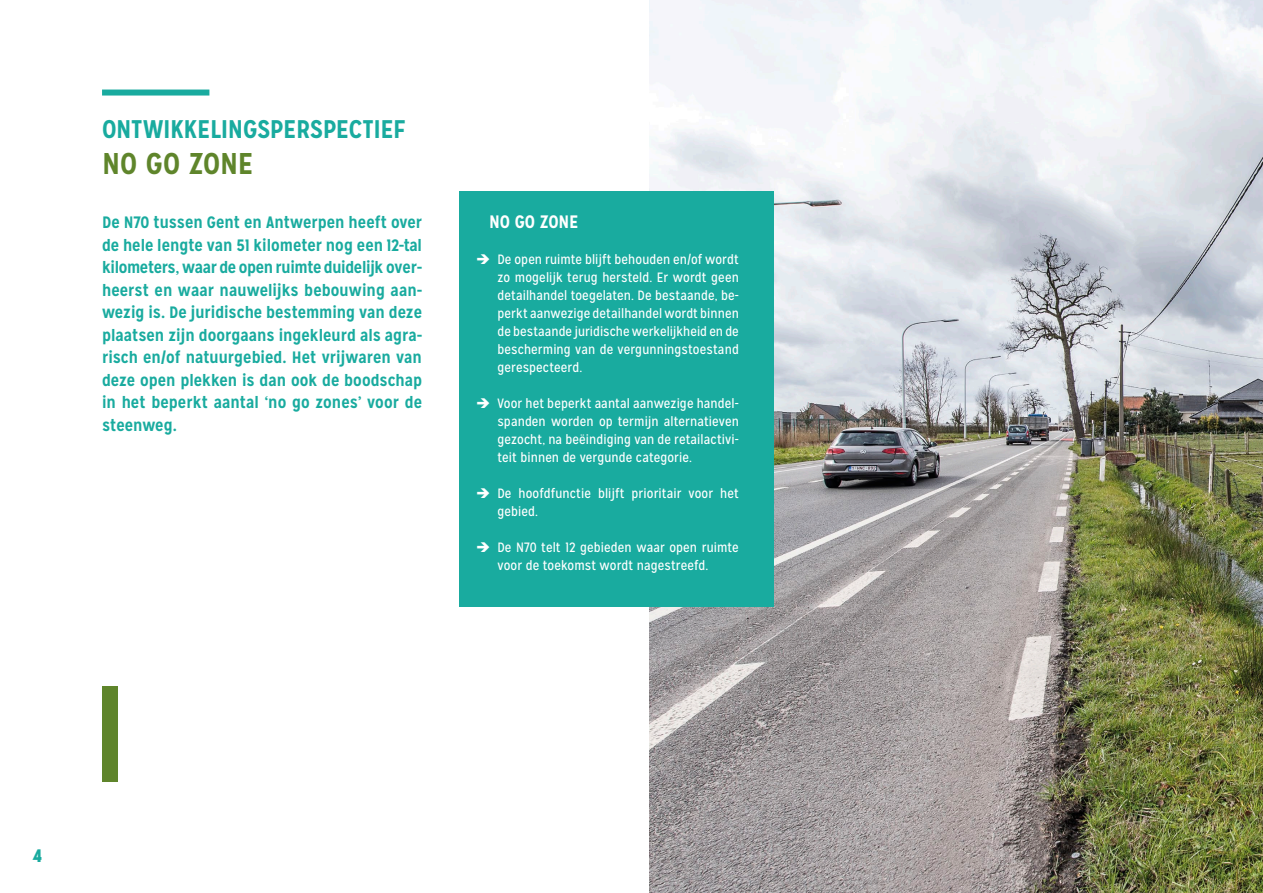
<style>
.page{position:relative;width:1263px;height:893px;background:#fff}
.page>*{position:absolute;margin:0;border:0;box-sizing:border-box;transform-origin:0 0}
.t1{font:700 30px "Mission Gothic";color:#5f852b}
.t2{font:700 25.5px "Mission Gothic";letter-spacing:-.015em;color:#19ab9f}
.t3{font:700 18px "Mission Gothic";letter-spacing:-.01em;color:#fff}
.t4{font:900 18px "Mission Gothic";color:#19ab9f}
.t5{font:700 16.5px/22.5px "Mission Gothic";color:#19ab9f;text-align:justify}
.t6{font:13.5px/18px "Mission Gothic";letter-spacing:.005em;color:#fff;text-align:justify}
</style>
<div class="page">
<img style="left:649px;top:0;width:614px;height:893px">
<div style="left:102px;top:686px;width:16px;height:96px;background:#5f852b"></div>
<div style="left:459px;top:191px;width:315px;height:415px;background:#19ab9f"></div>
<div style="left:102px;top:90px;width:107px;height:6px;background:#19ab9f"></div>
<h2 class="t2" style="left:102px;top:113px;width:305px">ONTWIKKELINGSPERSPECTIEF</h2>
<h1 class="t1" style="left:102px;top:145px;width:153px">NO GO ZONE</h1>
<p class="t5" style="left:102px;top:211px;width:322px">De N70 tussen Gent en Antwerpen heeft over de hele lengte van 51 kilometer nog een 12-tal kilometers, waar de open ruimte duidelijk over&shy;heerst en waar nauwelijks bebouwing aan&shy;wezig is. De juridische bestemming van deze plaatsen zijn doorgaans ingekleurd als agra&shy;risch en/of natuurgebied. Het vrijwaren van deze open plekken is dan ook de boodschap in het beperkt aantal ‘no go zones’ voor de steenweg.</p>
<h3 class="t3" style="left:489px;top:210px;width:91px">NO GO ZONE</h3>
<p class="t6" style="left:497px;top:250px;width:243px">De open ruimte blijft behouden en/of wordt zo mogelijk terug hersteld. Er wordt geen detailhandel toegelaten. De bestaande, be&shy;perkt aanwezige detailhandel wordt binnen de bestaande juridische werkelijkheid en de bescherming van de vergunningstoestand gerespecteerd.</p>
<p class="t6" style="left:497px;top:394px;width:243px">Voor het beperkt aantal aanwezige handel&shy;spanden worden op termijn alternatieven gezocht, na beëindiging van de retailactivi&shy;teit binnen de vergunde categorie.</p>
<p class="t6" style="left:497px;top:484px;width:243px">De hoofdfunctie blijft prioritair voor het gebied.</p>
<p class="t6" style="left:497px;top:538px;width:243px">De N70 telt 12 gebieden waar open ruimte voor de toekomst wordt nagestreefd.</p>
<h3 class="t4" style="left:33px;top:844px;width:11px">4</h3>
</div>
